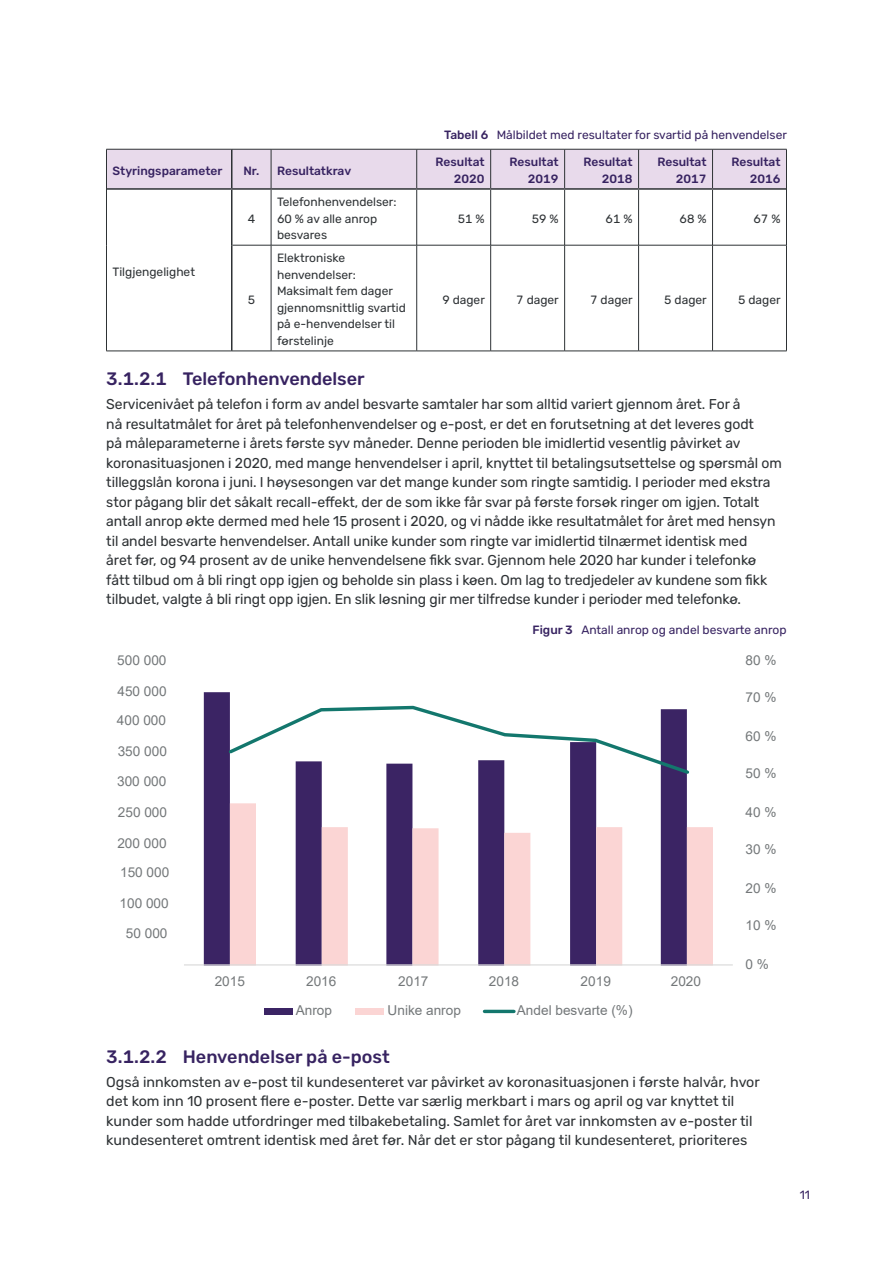
<style>
.page{position:relative;width:893px;height:1263px;background:#fff}
.page>*{position:absolute;margin:0;border:0;box-sizing:border-box;transform-origin:0 0}
.t1{font:500 18px "Rubik";color:#372361}
.t2{font:14.25px/19.5px "Rubik";letter-spacing:-.005em;color:#2e3235}
.t3{font:13.65px "Arial";color:#737779}
.t4{font:12px/16.5px "Rubik";color:#2e3235}
.t5{font:12px "Rubik";color:#372361}
.t6{font:500 12px/16.5px "Rubik";color:#372361;text-align:right}
.s1{font-weight:500}
</style>
<div class="page">
<div style="left:107px;top:150px;width:679px;height:38px;background:#e8daeb"></div>
<svg style="left:107px;top:190px;width:679px;height:161px"></svg>
<hr style="left:271px;top:149px;width:1px;height:39px;background:#2e3235">
<hr style="left:416px;top:149px;width:1px;height:39px;background:#2e3235">
<hr style="left:490px;top:149px;width:1px;height:39px;background:#2e3235">
<hr style="left:564px;top:149px;width:1px;height:39px;background:#2e3235">
<hr style="left:638px;top:149px;width:1px;height:39px;background:#2e3235">
<hr style="left:712px;top:149px;width:1px;height:39px;background:#2e3235">
<hr style="left:271px;top:190px;width:1px;height:55px;background:#2e3235">
<hr style="left:416px;top:190px;width:1px;height:55px;background:#2e3235">
<hr style="left:490px;top:190px;width:1px;height:55px;background:#2e3235">
<hr style="left:564px;top:190px;width:1px;height:55px;background:#2e3235">
<hr style="left:638px;top:190px;width:1px;height:55px;background:#2e3235">
<hr style="left:712px;top:190px;width:1px;height:55px;background:#2e3235">
<hr style="left:232px;top:245px;width:39px;height:1px;background:#2e3235">
<hr style="left:271px;top:245px;width:146px;height:1px;background:#2e3235">
<hr style="left:271px;top:245px;width:1px;height:106px;background:#2e3235">
<hr style="left:417px;top:245px;width:74px;height:1px;background:#2e3235">
<hr style="left:416px;top:245px;width:1px;height:106px;background:#2e3235">
<hr style="left:491px;top:245px;width:74px;height:1px;background:#2e3235">
<hr style="left:490px;top:245px;width:1px;height:106px;background:#2e3235">
<hr style="left:565px;top:245px;width:74px;height:1px;background:#2e3235">
<hr style="left:564px;top:245px;width:1px;height:106px;background:#2e3235">
<hr style="left:639px;top:245px;width:73px;height:1px;background:#2e3235">
<hr style="left:638px;top:245px;width:1px;height:106px;background:#2e3235">
<hr style="left:712px;top:245px;width:75px;height:1px;background:#2e3235">
<hr style="left:712px;top:245px;width:1px;height:106px;background:#2e3235">
<hr style="left:106px;top:149px;width:126px;height:1px;background:#2e3235">
<hr style="left:106px;top:149px;width:1px;height:40px;background:#2e3235">
<hr style="left:232px;top:149px;width:39px;height:1px;background:#2e3235">
<hr style="left:271px;top:149px;width:146px;height:1px;background:#2e3235">
<hr style="left:417px;top:149px;width:74px;height:1px;background:#2e3235">
<hr style="left:491px;top:149px;width:74px;height:1px;background:#2e3235">
<hr style="left:565px;top:149px;width:74px;height:1px;background:#2e3235">
<hr style="left:639px;top:149px;width:73px;height:1px;background:#2e3235">
<hr style="left:712px;top:149px;width:75px;height:1px;background:#2e3235">
<hr style="left:786px;top:149px;width:1px;height:40px;background:#2e3235">
<hr style="left:786px;top:189px;width:1px;height:56px;background:#2e3235">
<hr style="left:786px;top:245px;width:1px;height:106px;background:#2e3235">
<hr style="left:232px;top:351px;width:39px;height:1px;background:#2e3235">
<hr style="left:271px;top:351px;width:146px;height:1px;background:#2e3235">
<hr style="left:417px;top:351px;width:74px;height:1px;background:#2e3235">
<hr style="left:491px;top:351px;width:74px;height:1px;background:#2e3235">
<hr style="left:565px;top:351px;width:74px;height:1px;background:#2e3235">
<hr style="left:639px;top:351px;width:73px;height:1px;background:#2e3235">
<hr style="left:712px;top:351px;width:75px;height:1px;background:#2e3235">
<hr style="left:232px;top:188px;width:39px;height:2px;background:#2e3235">
<hr style="left:271px;top:188px;width:146px;height:2px;background:#2e3235">
<hr style="left:417px;top:188px;width:74px;height:2px;background:#2e3235">
<hr style="left:491px;top:188px;width:74px;height:2px;background:#2e3235">
<hr style="left:565px;top:188px;width:74px;height:2px;background:#2e3235">
<hr style="left:639px;top:188px;width:73px;height:2px;background:#2e3235">
<hr style="left:712px;top:188px;width:74px;height:2px;background:#2e3235">
<hr style="left:107px;top:188px;width:125px;height:2px;background:#2e3235">
<hr style="left:106px;top:189px;width:1px;height:56px;background:#2e3235">
<hr style="left:106px;top:245px;width:1px;height:106px;background:#2e3235">
<hr style="left:106px;top:351px;width:126px;height:1px;background:#2e3235">
<hr style="left:231px;top:149px;width:1px;height:39px;background:#2e3235">
<hr style="left:231px;top:190px;width:1px;height:55px;background:#2e3235">
<hr style="left:231px;top:245px;width:1px;height:106px;background:#2e3235">
<svg style="left:204px;top:692px;width:483px;height:272px"></svg>
<svg style="left:230px;top:803px;width:483px;height:161px"></svg>
<hr style="left:184px;top:964px;width:549px;height:1px;background:#d8d9d8">
<svg style="left:226px;top:704px;width:463px;height:72px"></svg>
<div style="left:264px;top:1008px;width:28px;height:7px;background:#3b2464"></div>
<div style="left:356px;top:1008px;width:28px;height:7px;background:#fbd5d4"></div>
<hr style="left:484px;top:1010px;width:30px;height:3px;background:#13776d">
<p class="t5" style="left:444px;top:128px;width:344px"><span class="s1">Tabell 6</span> Målbildet med resultater for svartid på henvendelser</p>
<p class="t6" style="left:112px;top:163px;width:111px">Styringsparameter</p>
<p class="t6" style="left:243px;top:163px;width:109px">Nr. Resultatkrav</p>
<p class="t6" style="left:436px;top:154px;width:51px">Resultat<br>2020</p>
<p class="t6" style="left:510px;top:154px;width:51px">Resultat<br>2019</p>
<p class="t6" style="left:583px;top:154px;width:51px">Resultat<br>2018</p>
<p class="t6" style="left:657px;top:154px;width:51px">Resultat<br>2017</p>
<p class="t6" style="left:731px;top:154px;width:51px">Resultat<br>2016</p>
<p class="t4" style="left:112px;top:263px;width:84px">Tilgjengelighet</p>
<p class="t4" style="left:248px;top:211px;width:9px">4</p>
<p class="t4" style="left:248px;top:292px;width:9px">5</p>
<p class="t4" style="left:277px;top:194px;width:121px">Telefonhenvendelser:<br>60 % av alle anrop besvares</p>
<p class="t4" style="left:277px;top:250px;width:130px">Elektroniske henvendelser:<br>Maksimalt fem dager gjennomsnittlig svartid på e-henvendelser til førstelinje</p>
<p class="t4" style="left:458px;top:211px;width:28px">51 %</p>
<p class="t4" style="left:532px;top:211px;width:28px">59 %</p>
<p class="t4" style="left:606px;top:211px;width:28px">61 %</p>
<p class="t4" style="left:680px;top:211px;width:28px">68 %</p>
<p class="t4" style="left:753px;top:211px;width:28px">67 %</p>
<p class="t4" style="left:442px;top:292px;width:44px">9 dager</p>
<p class="t4" style="left:516px;top:292px;width:44px">7 dager</p>
<p class="t4" style="left:590px;top:292px;width:44px">7 dager</p>
<p class="t4" style="left:664px;top:292px;width:44px">5 dager</p>
<p class="t4" style="left:738px;top:292px;width:44px">5 dager</p>
<p class="t1" style="left:106px;top:369px;width:260px">3.1.2.1 Telefonhenvendelser</p>
<p class="t2" style="left:106px;top:395px;width:677px">Servicenivået på telefon i form av andel besvarte samtaler har som alltid variert gjennom året. For å<br>nå resultatmålet for året på telefonhenvendelser og e-post, er det en forutsetning at det leveres godt<br>på måleparameterne i årets første syv måneder. Denne perioden ble imidlertid vesentlig påvirket av koronasituasjonen i 2020, med mange henvendelser i april, knyttet til betalingsutsettelse og spørsmål om tilleggslån korona i juni. I høysesongen var det mange kunder som ringte samtidig. I perioder med ekstra stor pågang blir det såkalt recall-effekt, der de som ikke får svar på første forsøk ringer om igjen. Totalt antall anrop økte dermed med hele 15 prosent i 2020, og vi nådde ikke resultatmålet for året med hensyn til andel besvarte henvendelser. Antall unike kunder som ringte var imidlertid tilnærmet identisk med<br>året før, og 94 prosent av de unike henvendelsene fikk svar. Gjennom hele 2020 har kunder i telefonkø fått tilbud om å bli ringt opp igjen og beholde sin plass i køen. Om lag to tredjedeler av kundene som fikk tilbudet, valgte å bli ringt opp igjen. En slik løsning gir mer tilfredse kunder i perioder med telefonkø.</p>
<p class="t5" style="left:532px;top:623px;width:256px"><span class="s1">Figur 3</span> Antall anrop og andel besvarte anrop</p>
<p class="t3" style="left:117px;top:651px;width:51px">500 000</p>
<p class="t3" style="left:117px;top:681px;width:51px">450 000</p>
<p class="t3" style="left:117px;top:711px;width:51px">400 000</p>
<p class="t3" style="left:118px;top:741px;width:51px">350 000</p>
<p class="t3" style="left:117px;top:772px;width:51px">300 000</p>
<p class="t3" style="left:118px;top:803px;width:51px">250 000</p>
<p class="t3" style="left:117px;top:833px;width:51px">200 000</p>
<p class="t3" style="left:120px;top:863px;width:51px">150 000</p>
<p class="t3" style="left:120px;top:893px;width:51px">100 000</p>
<p class="t3" style="left:126px;top:924px;width:43px">50 000</p>
<p class="t3" style="left:745px;top:651px;width:33px">80 %</p>
<p class="t3" style="left:745px;top:688px;width:33px">70 %</p>
<p class="t3" style="left:745px;top:727px;width:33px">60 %</p>
<p class="t3" style="left:745px;top:764px;width:33px">50 %</p>
<p class="t3" style="left:745px;top:803px;width:33px">40 %</p>
<p class="t3" style="left:745px;top:840px;width:33px">30 %</p>
<p class="t3" style="left:745px;top:879px;width:33px">20 %</p>
<p class="t3" style="left:745px;top:916px;width:33px">10 %</p>
<p class="t3" style="left:745px;top:955px;width:25px">0 %</p>
<p class="t3" style="left:215px;top:972px;width:32px">2015</p>
<p class="t3" style="left:306px;top:972px;width:32px">2016</p>
<p class="t3" style="left:398px;top:972px;width:32px">2017</p>
<p class="t3" style="left:489px;top:972px;width:32px">2018</p>
<p class="t3" style="left:581px;top:972px;width:32px">2019</p>
<p class="t3" style="left:671px;top:972px;width:32px">2020</p>
<p class="t3" style="left:296px;top:1001px;width:38px">Anrop</p>
<p class="t3" style="left:388px;top:1001px;width:75px">Unike anrop</p>
<p class="t3" style="left:517px;top:1001px;width:117px">Andel besvarte (%)</p>
<p class="t1" style="left:106px;top:1047px;width:285px">3.1.2.2 Henvendelser på e-post</p>
<p class="t2" style="left:106px;top:1072px;width:655px">Også innkomsten av e-post til kundesenteret var påvirket av koronasituasjonen i første halvår, hvor det kom inn 10 prosent flere e-poster. Dette var særlig merkbart i mars og april og var knyttet til kunder som hadde utfordringer med tilbakebetaling. Samlet for året var innkomsten av e-poster til kundesenteret omtrent identisk med året før. Når det er stor pågang til kundesenteret, prioriteres</p>
<p class="t5" style="left:800px;top:1188px;width:12px">11</p>
</div>
